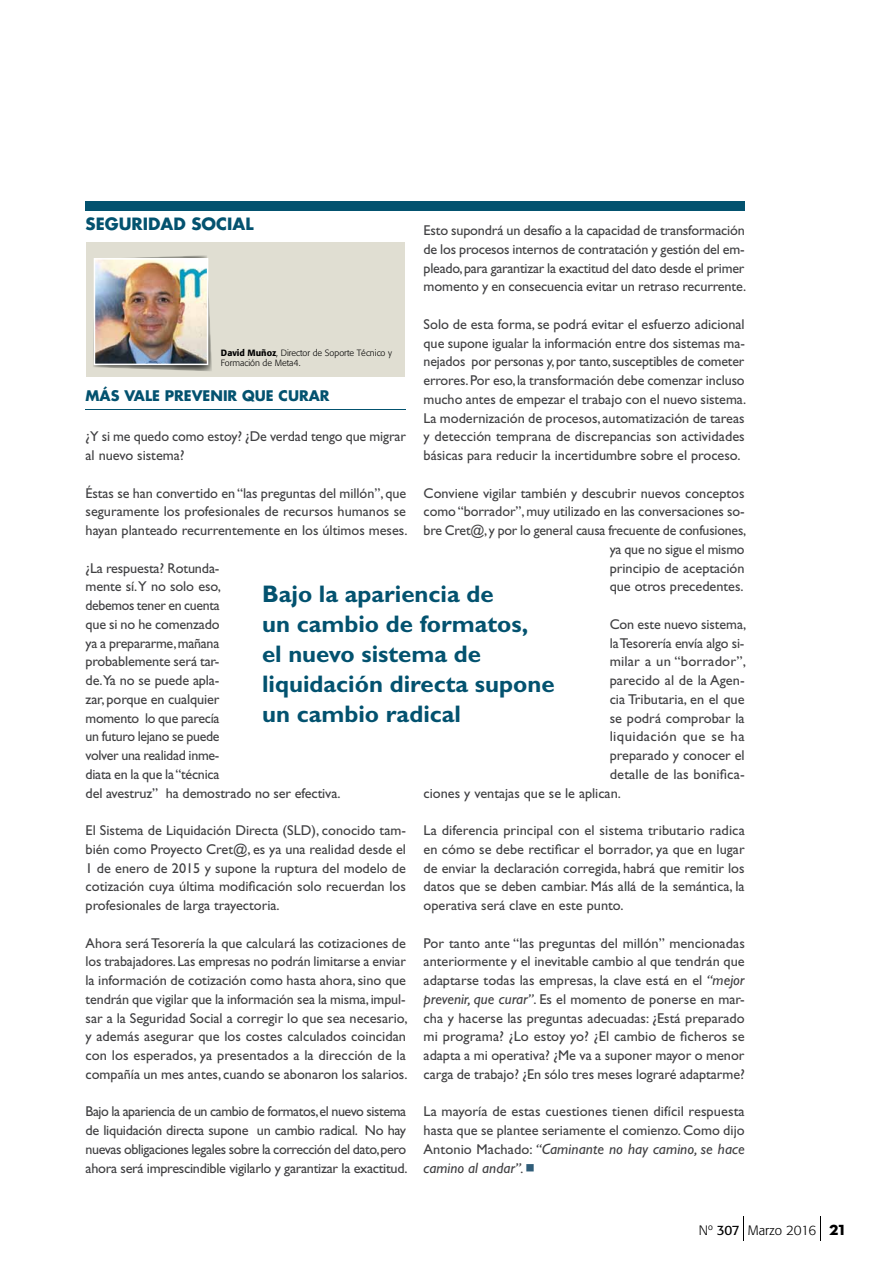
<style>
.page{position:relative;width:893px;height:1263px;background:#fff}
.page>*{position:absolute;margin:0;border:0;box-sizing:border-box;transform-origin:0 0}
.t1{font:700 24px/30px "Gill Sans Std";color:#03526f}
.t2{font:700 16.5px "Futura Std";color:#03526f}
.t3{font:italic 15px/18.8px "Gill Sans Std";letter-spacing:.005em;color:#404042}
.t4{font:14.25px/18.8px "Gill Sans Std";letter-spacing:-.005em;color:#404042;text-align:justify}
.t5{font:700 14.25px "Futura Std";color:#03526f}
.t6{font:14.25px "Gill Sans Std";letter-spacing:.025em;color:#404042}
.t7{font:300 13.5px "Formata";color:#000}
.t8{font:300 9px/10.8px "Formata";color:#000}
.s1{font-style:italic}
.s2{font-style:italic;font-size:15px}
.s3{font-style:normal;font-size:14.25px}
.s4{font-size:14.25px}
.s5{font-weight:500}
.s6{font-weight:400}
.s7{font-family:"Neutraface Text";font-weight:700;font-size:19.5px}
</style>
<div class="page">
<svg style="left:743px;top:1216px;width:1px;height:25px"></svg>
<svg style="left:820px;top:1216px;width:1px;height:25px"></svg>
<hr style="left:86px;top:409px;width:320px;height:1px;background:#03526f">
<div style="left:86px;top:202px;width:659px;height:9px;background:#03526f"></div>
<div style="left:86px;top:242px;width:318px;height:134px;background:#e0ded2"></div>
<img style="left:93px;top:255px;width:119px;height:116px">
<img style="left:94px;top:258px;width:114px;height:107px">
<p class="t2" style="left:86px;top:213px;width:169px">SEGURIDAD SOCIAL</p>
<p class="t4" style="left:424px;top:221px;width:324px;text-align:left">Esto supondrá un desafío a la capacidad de transformación de los procesos internos de contratación y gestión del em&shy;pleado, para garantizar la exactitud del dato desde el primer momento y en consecuencia evitar un retraso recurrente.</p>
<p class="t4" style="left:424px;top:315px;width:324px">Solo de esta forma, se podrá evitar el esfuerzo adicional que supone igualar la información entre dos sistemas ma&shy;nejados por personas y, por tanto, susceptibles de cometer errores. Por eso, la transformación debe comenzar incluso mucho antes de empezar el trabajo con el nuevo sistema.<br>La modernización de procesos, automatización de tareas y detección temprana de discrepancias son actividades básicas para reducir la incertidumbre sobre el proceso.</p>
<p class="t4" style="left:424px;top:483px;width:324px;text-align:right">Conviene vigilar también y descubrir nuevos conceptos como “borrador”, muy utilizado en las conversaciones so&shy;bre Cret@, y por lo general causa frecuente de confusiones, ya que no sigue el mismo<br>principio de aceptación<br>que otros precedentes.</p>
<p class="t4" style="left:610px;top:615px;width:138px">Con este nuevo sistema,</p>
<p class="t4" style="left:610px;top:633px;width:136px">la Tesorería envía algo si-</p>
<p class="t4" style="left:610px;top:652px;width:138px">milar a un “borrador”,</p>
<p class="t4" style="left:610px;top:671px;width:137px">parecido al de la Agen-</p>
<p class="t4" style="left:610px;top:690px;width:136px">cia Tributaria, en el que</p>
<p class="t4" style="left:610px;top:708px;width:137px">se podrá comprobar la</p>
<p class="t6" style="left:610px;top:728px;width:136px">liquidación que se ha</p>
<p class="t4" style="left:610px;top:746px;width:136px">preparado y conocer el</p>
<p class="t4" style="left:610px;top:765px;width:137px">detalle de las bonifica-</p>
<p class="t4" style="left:424px;top:783px;width:199px">ciones y ventajas que se le aplican.</p>
<p class="t4" style="left:424px;top:821px;width:323px">La diferencia principal con el sistema tributario radica en cómo se debe rectificar el borrador, ya que en lugar de enviar la declaración corregida, habrá que remitir los datos que se deben cambiar. Más allá de la semántica, la operativa será clave en este punto.</p>
<p class="t4" style="left:424px;top:933px;width:323px">Por tanto ante “las preguntas del millón” mencionadas anteriormente y el inevitable cambio al que tendrán que adaptarse todas las empresas, la clave está en el <span class="s1">“</span><span class="s2">mejor prevenir, que curar</span><span class="s1">”</span>. Es el momento de ponerse en mar&shy;cha y hacerse las preguntas adecuadas: ¿Está preparado mi programa? ¿Lo estoy yo? ¿El cambio de ficheros se adapta a mi operativa? ¿Me va a suponer mayor o menor carga de trabajo? ¿En sólo tres meses lograré adaptarme?</p>
<p class="t4" style="left:424px;top:1102px;width:323px">La mayoría de estas cuestiones tienen difícil respuesta hasta que se plantee seriamente el comienzo. Como dijo</p>
<p class="t3" style="left:424px;top:1139px;width:323px"><span class="s3">Antonio Machado:</span> <span class="s4">“</span>Caminante no hay camino, se hace camino al andar<span class="s4">”.</span></p>
<p class="t8" style="left:221px;top:347px;width:173px"><span class="s5">David Muñoz</span>, Director de Soporte Técnico y<br>Formación de Meta4.</p>
<p class="t5" style="left:86px;top:386px;width:246px">MÁS VALE PREVENIR QUE CURAR</p>
<p class="t4" style="left:86px;top:427px;width:322px">¿Y si me quedo como estoy? ¿de verdad tengo que migrar al nuevo sistema?</p>
<p class="t4" style="left:86px;top:483px;width:323px">Éstas se han convertido en “las preguntas del millón”, que seguramente los profesionales de recursos humanos se hayan planteado recurrentemente en los últimos meses.</p>
<p class="t4" style="left:86px;top:558px;width:256px;text-align:left">¿La respuesta? Rotunda-<br>mente sí.Y no solo eso,<br>debemos tener en cuenta<br>que si no he comenzado<br>ya a prepararme, mañana<br>probablemente será tar-<br>de.Ya no se puede apla-<br>zar, porque en cualquier<br>momento lo que parecía<br>un futuro lejano se puede<br>volver una realidad inme-<br>diata en la que la “técnica<br>del avestruz” ha demostrado no ser efectiva.</p>
<p class="t4" style="left:86px;top:821px;width:322px">El Sistema de Liquidación directa (SLd), conocido tam&shy;bién como Proyecto Cret@, es ya una realidad desde el 1 de enero de 2015 y supone la ruptura del modelo de cotización cuya última modificación solo recuerdan los profesionales de larga trayectoria.</p>
<p class="t4" style="left:86px;top:933px;width:324px;text-align:left">Ahora será Tesorería la que calculará las cotizaciones de los trabajadores. Las empresas no podrán limitarse a enviar la información de cotización como hasta ahora, sino que tendrán que vigilar que la información sea la misma, impul&shy;sar a la Seguridad Social a corregir lo que sea necesario, y además asegurar que los costes calculados coincidan con los esperados, ya presentados a la dirección de la compañía un mes antes, cuando se abonaron los salarios.</p>
<p class="t4" style="left:86px;top:1102px;width:323px">Bajo la apariencia de un cambio de formatos, el nuevo sistema de liquidación directa supone un cambio radical. No hay nuevas obligaciones legales sobre la corrección del dato, pero ahora será imprescindible vigilarlo y garantizar la exactitud.</p>
<h1 class="t1" style="left:262px;top:579px;width:294px">Bajo la apariencia de<br>un cambio de formatos,<br>el nuevo sistema de liquidación directa supone un cambio radical</h1>
<p class="t7" style="left:699px;top:1222px;width:148px">Nº <span class="s6">307</span> Marzo 2016 <span class="s7">21</span></p>
</div>
